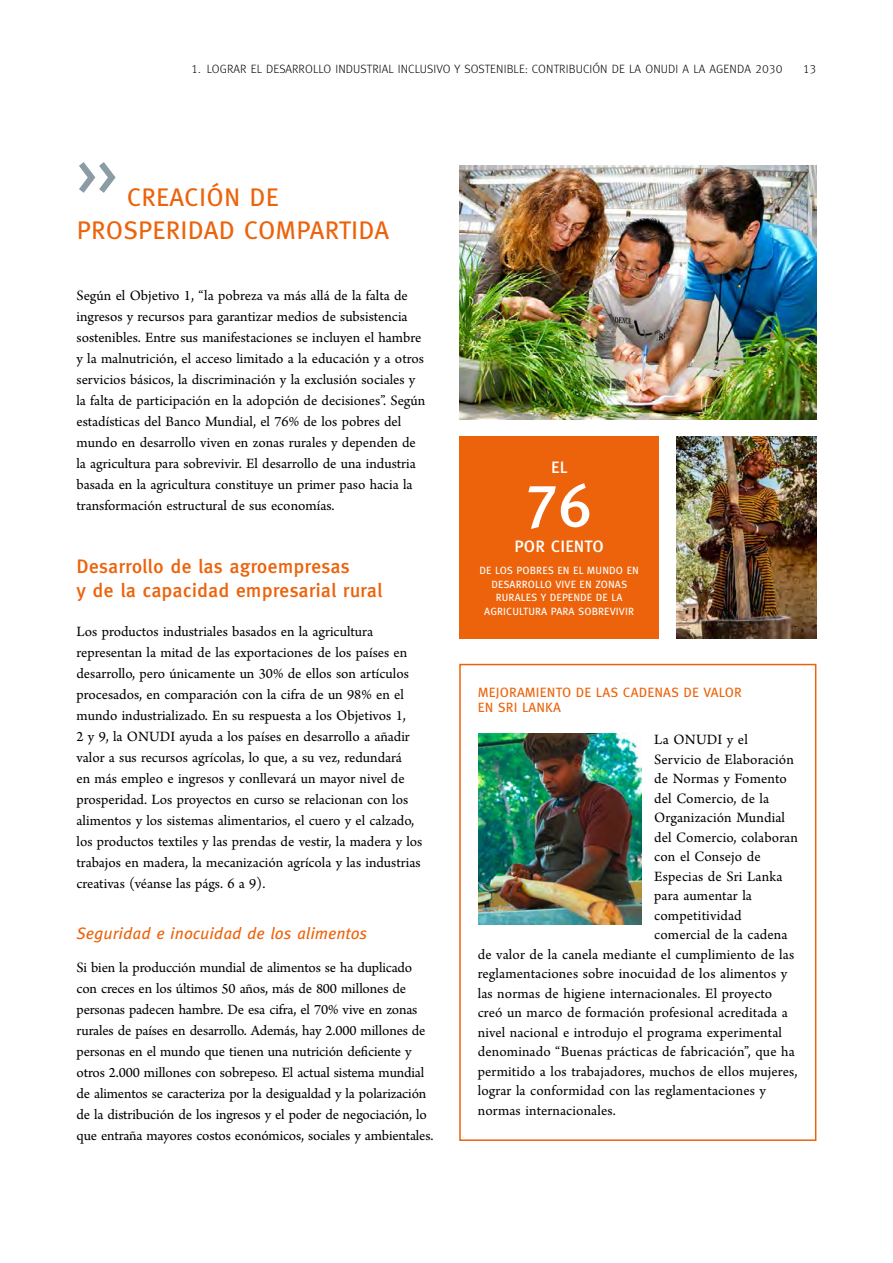
<style>
.page{position:relative;width:893px;height:1263px;background:#fff}
.page>*{position:absolute;margin:0;border:0;box-sizing:border-box;transform-origin:0 0}
.t1{font:500 61.2px "Meta OT";color:#fff}
.t2{font:25.5px/33px "Meta OT";letter-spacing:.01em;color:#ec630c}
.t3{font:500 19.5px/24px "Meta OT";letter-spacing:-.005em;color:#ec630c}
.t4{font:italic 16.5px "Meta OT";color:#ec630c}
.t5{font:500 16.5px "Meta OT";letter-spacing:.01em;color:#fff}
.t6{font:15px/21px "Arno Pro";color:#000}
.t7{font:13.5px/15px "Meta OT";letter-spacing:.01em;color:#ec630c}
.t8{font:300 12px "Meta OT";letter-spacing:.01em;color:#000}
.t9{font:10.5px/13.5px "Meta OT";letter-spacing:.01em;color:#fff;text-align:center}
</style>
<div class="page">
<img style="left:459px;top:165px;width:357px;height:255px">
<div style="left:459px;top:436px;width:200px;height:202px;background:#ec630c"></div>
<img style="left:676px;top:436px;width:140px;height:202px">
<div style="left:459px;top:664px;width:357px;height:477px;border:2px solid #ec630c"></div>
<img style="left:478px;top:733px;width:163px;height:191px">
<p class="t8" style="left:191px;top:62px;width:43px">1. LOGRAR</p>
<p class="t8" style="left:251px;top:62px;width:23px">EL DESARROLLO</p>
<p class="t8" style="left:335px;top:62px;width:7px">INDUSTRIAL</p>
<p class="t8" style="left:398px;top:62px;width:7px">INCLUSI</p>
<p class="t8" style="left:436px;top:62px;width:31px">VO Y SOSTENI</p>
<p class="t8" style="left:507px;top:62px;width:33px">BLE:CONTRI</p>
<p class="t8" style="left:569px;top:62px;width:163px">BUCIÓN DE LA ONUDI A LA AGENDA</p>
<p class="t8" style="left:755px;top:62px;width:29px">2030</p>
<p class="t8" style="left:803px;top:62px;width:15px">13</p>
<h2 class="t2" style="left:77px;top:181px;width:314px"><sup>&gt;&gt;</sup> CREACIÓN DE<br>PROSPERIDAD COMPARTIDA</h2>
<p class="t6" style="left:77px;top:286px;width:350px">Según el Objetivo 1, “la pobreza va más allá de la falta de ingresos y recursos para garantizar medios de subsistencia sostenibles. Entre sus manifestaciones se incluyen el hambre y la malnutrición, el acceso limitado a la educación y a otros servicios básicos, la discriminación y la exclusión sociales y la falta de participación en la adopción de decisiones”. Según estadísticas del Banco Mundial, el 76% de los pobres del mundo en desarrollo viven en zonas rurales y dependen de la agricultura para sobrevivir. El desarrollo de una industria basada en la agricultura constituye un primer paso hacia la transformación estructural de sus economías.</p>
<h3 class="t3" style="left:77px;top:555px;width:307px">Desarrollo de las agroempresas<br>y de la capacidad empresarial rural</h3>
<p class="t6" style="left:77px;top:622px;width:347px">Los productos industriales basados en la agricultura representan la mitad de las exportaciones de los países en desarrollo, pero únicamente un 30% de ellos son artículos procesados, en comparación con la cifra de un 98% en el mundo industrializado. En su respuesta a los Objetivos 1,<br>2 y 9, la ONUDI ayuda a los países en desarrollo a añadir valor a sus recursos agrícolas, lo que, a su vez, redundará<br>en más empleo e ingresos y conllevará un mayor nivel de prosperidad. Los proyectos en curso se relacionan con los alimentos y los sistemas alimentarios, el cuero y el calzado, los productos textiles y las prendas de vestir, la madera y los trabajos en madera, la mecanización agrícola y las industrias creativas (véanse las págs. 6 a 9).</p>
<p class="t4" style="left:77px;top:923px;width:292px">Seguridad e inocuidad de los alimentos</p>
<p class="t6" style="left:77px;top:958px;width:358px">Si bien la producción mundial de alimentos se ha duplicado con creces en los últimos 50 años, más de 800 millones de personas padecen hambre. De esa cifra, el 70% vive en zonas rurales de países en desarrollo. Además, hay 2.000 millones de personas en el mundo que tienen una nutrición deficiente y otros 2.000 millones con sobrepeso. El actual sistema mundial de alimentos se caracteriza por la desigualdad y la polarización de la distribución de los ingresos y el poder de negociación, lo que entraña mayores costos económicos, sociales y ambientales.</p>
<p class="t5" style="left:551px;top:457px;width:18px">EL</p>
<h1 class="t1" style="left:526px;top:467px;width:69px">76</h1>
<p class="t5" style="left:514px;top:536px;width:91px">POR CIENTO</p>
<p class="t9" style="left:479px;top:564px;width:161px">DE LOS POBRES EN EL MUNDO EN<br>DESARROLLO VIVE EN ZONAS<br>RURALES Y DEPENDE DE LA<br>AGRICULTURA PARA SOBREVIVIR</p>
<p class="t7" style="left:478px;top:685px;width:265px">MEJORAMIENTO DE LAS CADENAS DE VALOR<br>EN SRI LANKA</p>
<p class="t6" style="left:654px;top:730px;width:95px">La ONUDI y el</p>
<p class="t6" style="left:654px;top:749px;width:141px">Servicio de Elaboración</p>
<p class="t6" style="left:654px;top:769px;width:134px">de Normas y Fomento</p>
<p class="t6" style="left:654px;top:788px;width:116px">del Comercio, de la</p>
<p class="t6" style="left:654px;top:808px;width:132px">Organización Mundial</p>
<p class="t6" style="left:654px;top:827px;width:145px">del Comercio, colaboran</p>
<p class="t6" style="left:654px;top:847px;width:108px">con el Consejo de</p>
<p class="t6" style="left:654px;top:866px;width:130px">Especias de Sri Lanka</p>
<p class="t6" style="left:654px;top:886px;width:99px">para aumentar la</p>
<p class="t6" style="left:654px;top:905px;width:89px">competitividad</p>
<p class="t6" style="left:654px;top:925px;width:135px">comercial de la cadena</p>
<p class="t6" style="left:478px;top:944px;width:318px">de valor de la canela mediante el cumplimiento de las</p>
<p class="t6" style="left:478px;top:964px;width:311px">reglamentaciones sobre inocuidad de los alimentos y</p>
<p class="t6" style="left:478px;top:983px;width:296px">las normas de higiene internacionales. El proyecto</p>
<p class="t6" style="left:478px;top:1003px;width:312px">creó un marco de formación profesional acreditada a</p>
<p class="t6" style="left:478px;top:1022px;width:306px">nivel nacional e introdujo el programa experimental</p>
<p class="t6" style="left:478px;top:1042px;width:319px">denominado “Buenas prácticas de fabricación”, que ha</p>
<p class="t6" style="left:478px;top:1061px;width:321px">permitido a los trabajadores, muchos de ellos mujeres,</p>
<p class="t6" style="left:478px;top:1081px;width:290px">lograr la conformidad con las reglamentaciones y</p>
<p class="t6" style="left:478px;top:1100px;width:140px">normas internacionales.</p>
</div>
